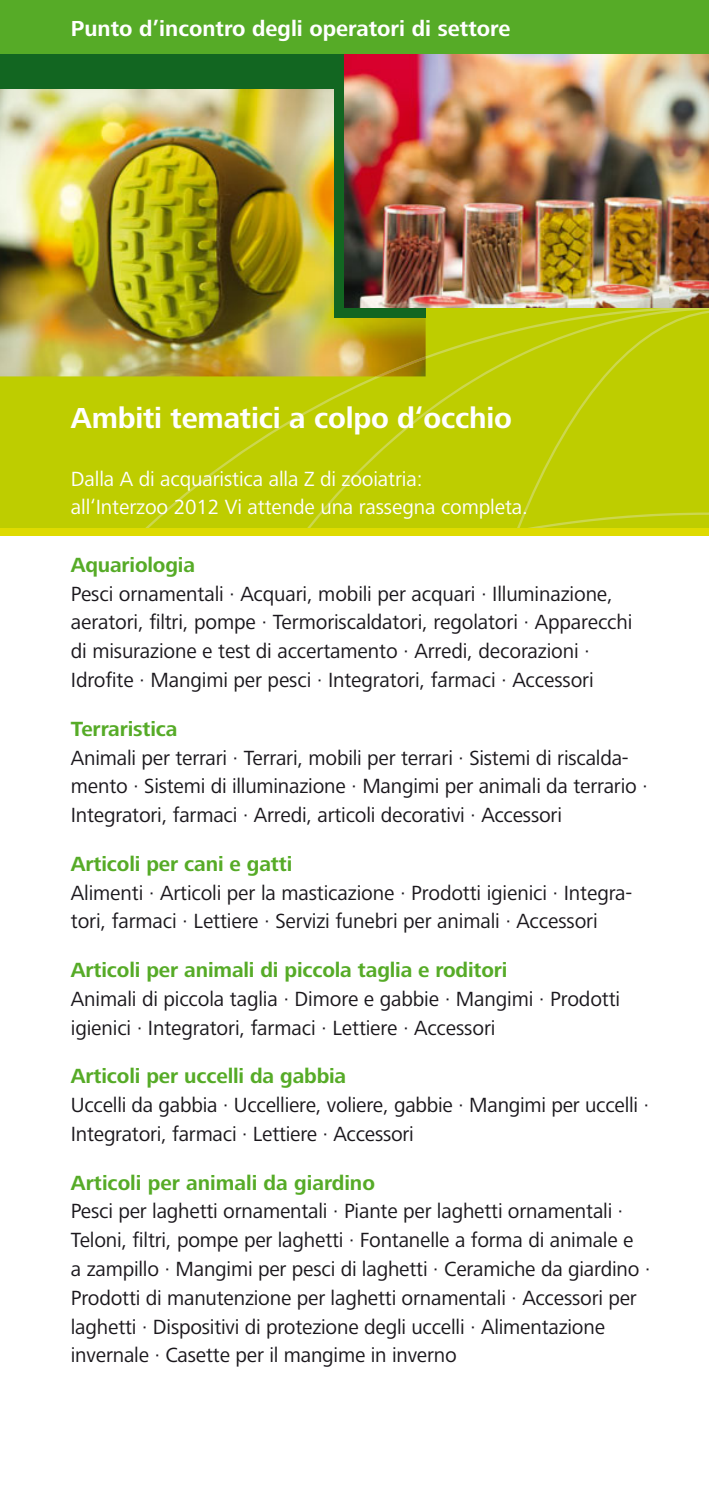
<style>
.page{position:relative;width:709px;height:1489px;background:#fff}
.page>*{position:absolute;margin:0;border:0;box-sizing:border-box;transform-origin:0 0}
.t1{font:700 30px "Frutiger Next LT";letter-spacing:-.005em;color:#fff}
.t2{font:700 22.5px "Frutiger Next LT";color:#fff}
.t3{font:21.25px/28.8px "Frutiger Next LT";letter-spacing:-.01em;color:#1a171c}
.t4{font:700 21.25px "Frutiger Next LT";letter-spacing:-.005em;color:#56ab27}
.t5{font:21.25px/28.8px "Frutiger Next LT";letter-spacing:-.005em;color:#fff}
</style>
<div class="page">
<img style="left:0;top:89px;width:334px;height:217px">
<div style="left:0;top:53px;width:709px;height:36px;background:#126621"></div>
<div style="left:334px;top:53px;width:91px;height:264px;background:#126621"></div>
<svg style="left:0;top:306px;width:709px;height:230px;background:#bec218"></svg>
<svg style="left:145px;top:306px;width:564px;height:222px;background:#bbc60a"></svg>
<img style="left:375px;top:356px;width:50px;height:20px">
<div style="left:0;top:528px;width:709px;height:7px;background:#dfdb00"></div>
<img style="left:344px;top:53px;width:365px;height:254px">
<div style="left:0;top:0;width:709px;height:53px;background:#56ab27"></div>
<p class="t2" style="left:71px;top:20px;width:441px">Punto d’incontro degli operatori di settore</p>
<h1 class="t1" style="left:71px;top:406px;width:442px">Ambiti tematici a colpo d‘occhio</h1>
<p class="t5" style="left:71px;top:466px;width:458px">Dalla A di acquaristica alla Z di zooiatria:<br>all‘Interzoo 2012 Vi attende una rassegna completa.</p>
<p class="t4" style="left:71px;top:556px;width:126px">Aquariologia</p>
<p class="t3" style="left:71px;top:581px;width:563px">Pesci ornamentali · Acquari, mobili per acquari · Illuminazione, aeratori, filtri, pompe · Termoriscaldatori, regolatori · Apparecchi di misurazione e test di accertamento · Arredi, decorazioni · Idrofite · Mangimi per pesci · Integratori, farmaci · Accessori</p>
<p class="t4" style="left:71px;top:720px;width:108px">Terraristica</p>
<p class="t3" style="left:71px;top:744px;width:578px">Animali per terrari · Terrari, mobili per terrari · Sistemi di riscalda&shy;mento · Sistemi di illuminazione · Mangimi per animali da terrario ·<br>Integratori, farmaci · Arredi, articoli decorativi · Accessori</p>
<p class="t4" style="left:71px;top:855px;width:223px">Articoli per cani e gatti</p>
<p class="t3" style="left:71px;top:879px;width:563px">Alimenti · Articoli per la masticazione · Prodotti igienici · Integra&shy;tori, farmaci · Lettiere · Servizi funebri per animali · Accessori</p>
<p class="t4" style="left:71px;top:961px;width:438px">Articoli per animali di piccola taglia e roditori</p>
<p class="t3" style="left:71px;top:986px;width:551px">Animali di piccola taglia · Dimore e gabbie · Mangimi · Prodotti igienici · Integratori, farmaci · Lettiere · Accessori</p>
<p class="t4" style="left:71px;top:1068px;width:277px">Articoli per uccelli da gabbia</p>
<p class="t3" style="left:71px;top:1092px;width:580px">Uccelli da gabbia · Uccelliere, voliere, gabbie · Mangimi per uccelli ·<br>Integratori, farmaci · Lettiere · Accessori</p>
<p class="t4" style="left:71px;top:1174px;width:305px">Articoli per animali da giardino</p>
<p class="t3" style="left:71px;top:1198px;width:581px">Pesci per laghetti ornamentali · Piante per laghetti ornamentali · Teloni, filtri, pompe per laghetti · Fontanelle a forma di animale e<br>a zampillo · Mangimi per pesci di laghetti · Ceramiche da giardino · Prodotti di manutenzione per laghetti ornamentali · Accessori per laghetti · Dispositivi di protezione degli uccelli · Alimentazione invernale · Casette per il mangime in inverno</p>
</div>
